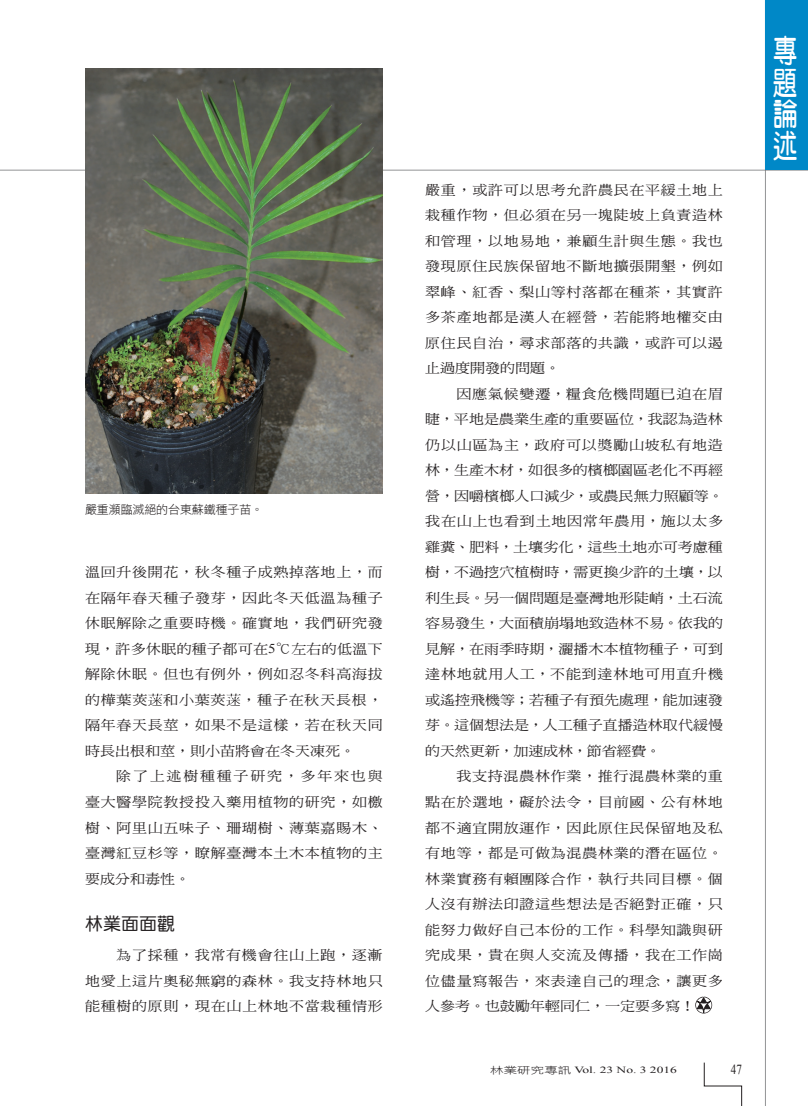
<style>
.page{position:relative;width:808px;height:1106px;background:#fff}
.page>*{position:absolute;margin:0;border:0;box-sizing:border-box;transform-origin:0 0}
.t1{font:31.5px/31.5px "DF Yuan W7 WINP BF";color:#fff;text-align:justify;scale:.77 1}
._02-內文中標標準{font:18px "DF Yuan W5 WINP BF";color:#231f20}
.t2{font:13.8px "Times New Roman";color:#231f20;scale:.8 1}
._01內文{font:13.5px/25.5px "DF Ming W5 WINP BF";letter-spacing:.045em;color:#231f20;text-align:justify;scale:1.11 1}
._06圖說{font:12px "DF Hei W3 WINP BF";letter-spacing:-.01em;color:#231f20}
.t3{font:9.45px "Times New Roman";color:#231f20;scale:1.43 1}
.s1{font-family:"Times New Roman"}
.s2{font-family:"DF Hei W3 WINP BF"}
</style>
<div class="page">
<hr style="left:0;top:170px;width:808px;height:1px;background:#6c6d70">
<hr style="left:765px;top:0;width:1px;height:1106px;background:#6c6d70">
<svg style="left:704px;top:1062px;width:38px;height:44px"></svg>
<div style="left:766px;top:0;width:42px;height:170px;background:#0088c7"></div>
<svg style="left:695px;top:996px;width:17px;height:17px"></svg>
<svg style="left:148px;top:693px;width:15px;height:13px"></svg>
<svg style="left:226px;top:693px;width:15px;height:13px"></svg>
<img style="left:85px;top:68px;width:298px;height:425px">
<p class="_06圖說" style="left:85px;top:503px;width:180px">嚴重瀕臨滅絕的台東蘇鐵種子苗。</p>
<p class="_01內文" style="left:85px;top:559px;width:270px">溫回升後開花，秋冬種子成熟掉落地上，而在隔年春天種子發芽，因此冬天低溫為種子休眠解除之重要時機。確實地，我們研究發現，許多休眠的種子都可在<span class="s1">5</span>℃左右的低溫下解除休眠。但也有例外，例如忍冬科高海拔的樺葉莢 和小葉莢 ，種子在秋天長根，隔年春天長莖，如果不是這樣，若在秋天同時長出根和莖，則小苗將會在冬天凍死。</p>
<p class="_01內文" style="left:85px;top:763px;width:270px;text-indent:31px">除了上述樹種種子研究，多年來也與臺大醫學院教授投入藥用植物的研究，如檄樹、阿里山五味子、珊瑚樹、薄葉嘉賜木、臺灣紅豆杉等，瞭解臺灣本土木本植物的主要成分和毒性。</p>
<p class="_02-內文中標標準" style="left:85px;top:914px;width:91px">林業面面觀</p>
<p class="_01內文" style="left:85px;top:942px;width:270px;text-indent:31px">為了採種，我常有機會往山上跑，逐漸地愛上這片奧秘無窮的森林。我支持林地只能種樹的原則，現在山上林地不當栽種情形</p>
<p class="_01內文" style="left:425px;top:177px;width:270px">嚴重，或許可以思考允許農民在平緩土地上栽種作物，但必須在另一塊陡坡上負責造林和管理，以地易地，兼顧生計與生態。我也發現原住民族保留地不斷地擴張開墾，例如翠峰、紅香、梨山等村落都在種茶，其實許多茶產地都是漢人在經營，若能將地權交由原住民自治，尋求部落的共識，或許可以遏止過度開發的問題。</p>
<p class="_01內文" style="left:425px;top:381px;width:270px;text-indent:31px">因應氣候變遷，糧食危機問題已迫在眉睫，平地是農業生產的重要區位，我認為造林仍以山區為主，政府可以獎勵山坡私有地造林，生產木材，如很多的檳榔園區老化不再經營，因嚼檳榔人口減少，或農民無力照顧等。我在山上也看到土地因常年農用，施以太多雞糞、肥料，土壤劣化，這些土地亦可考慮種樹，不過挖穴植樹時，需更換少許的土壤，以利生長。另一個問題是臺灣地形陡峭，土石流容易發生，大面積崩塌地致造林不易。依我的見解，在雨季時期，灑播木本植物種子，可到達林地就用人工，不能到達林地可用直升機或遙控飛機等；若種子有預先處理，能加速發芽。這個想法是，人工種子直播造林取代緩慢的天然更新，加速成林，節省經費。</p>
<p class="_01內文" style="left:425px;top:763px;width:270px;text-indent:31px">我支持混農林作業，推行混農林業的重點在於選地，礙於法令，目前國、公有林地都不適宜開放運作，因此原住民保留地及私有地等，都是可做為混農林業的潛在區位。林業實務有賴團隊合作，執行共同目標。個人沒有辦法印證這些想法是否絕對正確，只能努力做好自己本份的工作。科學知識與研究成果，貴在與人交流及傳播，我在工作崗位儘量寫報告，來表達自己的理念，讓更多人參考。也鼓勵年輕同仁，一定要多寫！</p>
<p class="t3" style="left:490px;top:1063px;width:132px"><span class="s2">林業研究專訊</span> Vol. 23 No. 3 2016</p>
<p class="t2" style="left:731px;top:1060px;width:15px">47</p>
<h1 class="t1" style="left:773px;top:35px;width:32px">專題論述</h1>
</div>
